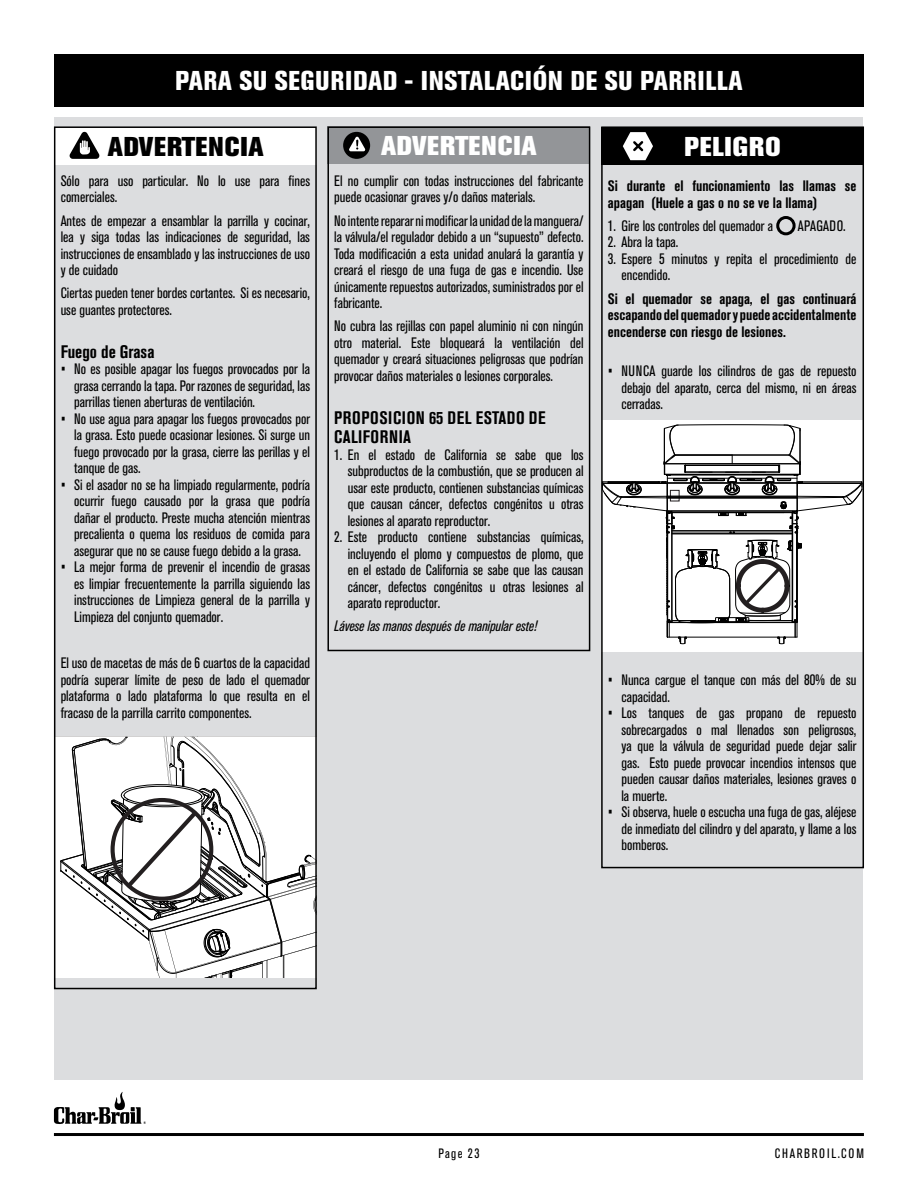
<style>
.page{position:relative;width:918px;height:1188px;background:#fff}
.page>*{position:absolute;margin:0;border:0;box-sizing:border-box;transform-origin:0 0}
.t1{font:800 condensed 27px "Akzidenz Grotesk BQ";letter-spacing:.02em;color:#fff}
.t2{font:800 27px "Akzidenz Grotesk BQ";letter-spacing:.03em;color:#fff}
.t3{font:800 27px "Akzidenz Grotesk BQ";letter-spacing:.02em;color:#000}
.Title_Bold_12pt{font:700 condensed 18px/19.5px "Akzidenz Grotesk BQ";letter-spacing:.02em;color:#000}
.Title_Bold_12pt-2{font:700 condensed 18px "Akzidenz Grotesk BQ";color:#000}
.Regular_10pt{font:condensed 15px/16.5px "Akzidenz Grotesk BQ";color:#000;text-align:justify}
.Bolt_10pt{font:700 condensed 15px/16.5px "Akzidenz Grotesk BQ";color:#000}
.Regular_10pt-2{font:italic condensed 15px "Akzidenz Grotesk BQ";color:#000}
.Regular_10pt-3{font:condensed 15px "Akzidenz Grotesk BQ";letter-spacing:.02em;color:#000}
.t4{font:condensed 13.5px "Akzidenz Grotesk BQ";letter-spacing:.12em;color:#000}
</style>
<div class="page">
<hr style="left:54px;top:1133px;width:810px;height:3px;background:#000">
<svg style="left:54px;top:1092px;width:92px;height:32px"></svg>
<div style="left:54px;top:54px;width:810px;height:52px;background:#000"></div>
<div style="left:55px;top:117px;width:808px;height:963px;background:#dcdddf"></div>
<div style="left:55px;top:127px;width:262px;height:38px;background:#fff"></div>
<div style="left:328px;top:126px;width:262px;height:38px;background:#939598"></div>
<div style="left:601px;top:127px;width:263px;height:38px;background:#000"></div>
<svg style="left:69px;top:132px;width:31px;height:27px"></svg>
<div style="left:343px;top:132px;width:27px;height:27px;background:#000;border-radius:50%"></div>
<svg style="left:349px;top:137px;width:16px;height:14px"></svg>
<svg style="left:623px;top:132px;width:30px;height:28px"></svg>
<hr style="left:55px;top:737px;width:262px;height:1px;background:#fff">
<hr style="left:55px;top:979px;width:262px;height:1px;background:#fff">
<svg style="left:60px;top:737px;width:254px;height:241px;background:#dedede"></svg>
<div style="left:601px;top:420px;width:262px;height:231px;background:#fff"></div>
<svg style="left:604px;top:424px;width:257px;height:220px"></svg>
<div style="left:776px;top:216px;width:20px;height:19px;border:3px solid #000;border-radius:50%"></div>
<div style="left:54px;top:126px;width:263px;height:863px;border:2px solid #000"></div>
<div style="left:327px;top:126px;width:263px;height:525px;border:2px solid #000"></div>
<div style="left:601px;top:126px;width:263px;height:742px;border:2px solid #000"></div>
<p class="t1" style="left:175px;top:65px;width:569px">PARA SU SEGURIDAD - INSTALACIÓN DE SU PARRILLA</p>
<p class="t3" style="left:108px;top:131px;width:157px">ADVERTENCIA</p>
<p class="t2" style="left:381px;top:130px;width:157px">ADVERTENCIA</p>
<p class="t2" style="left:685px;top:131px;width:98px">PELIGRO</p>
<p class="Regular_10pt" style="left:61px;top:173px;width:251px">Sólo para uso particular. No lo use para fines comerciales.</p>
<p class="Regular_10pt" style="left:61px;top:212px;width:251px">Antes de empezar a ensamblar la parrilla y cocinar, lea y siga todas las indicaciones de seguridad, las instrucciones de ensamblado y las instrucciones de uso y de cuidado</p>
<p class="Regular_10pt" style="left:61px;top:285px;width:251px">Ciertas pueden tener bordes cortantes. Si es necesario, use guantes protectores.</p>
<p class="Title_Bold_12pt-2" style="left:61px;top:341px;width:95px">Fuego de Grasa</p>
<p class="Regular_10pt" style="left:74px;top:361px;width:237px;text-indent:-14px">• No es posible apagar los fuegos provocados por la grasa cerrando la tapa. Por razones de seguridad, las parrillas tienen aberturas de ventilación.</p>
<p class="Regular_10pt" style="left:74px;top:410px;width:237px;text-indent:-14px">• No use agua para apagar los fuegos provocados por la grasa. Esto puede ocasionar lesiones. Si surge un fuego provocado por la grasa, cierre las perillas y el tanque de gas.</p>
<p class="Regular_10pt" style="left:74px;top:476px;width:237px;text-indent:-14px">• Si el asador no se ha limpiado regularmente, podría ocurrir fuego causado por la grasa que podría dañar el producto. Preste mucha atención mientras precalienta o quema los residuos de comida para asegurar que no se cause fuego debido a la grasa.</p>
<p class="Regular_10pt" style="left:74px;top:559px;width:237px;text-indent:-14px">• La mejor forma de prevenir el incendio de grasas es limpiar frecuentemente la parrilla siguiendo las instrucciones de Limpieza general de la parrilla y Limpieza del conjunto quemador.</p>
<p class="Regular_10pt" style="left:61px;top:655px;width:251px">El uso de macetas de más de 6 cuartos de la capacidad podría superar límite de peso de lado el quemador plataforma o lado plataforma lo que resulta en el fracaso de la parrilla carrito componentes.</p>
<p class="Regular_10pt" style="left:334px;top:173px;width:251px">El no cumplir con todas instrucciones del fabricante puede ocasionar graves y/o daños materials.</p>
<p class="Regular_10pt" style="left:334px;top:212px;width:251px">No intente reparar ni modificar la unidad de la manguera/ la válvula/el regulador debido a un “supuesto” defecto.<br>Toda modificación a esta unidad anulará la garantía y creará el riesgo de una fuga de gas e incendio. Use únicamente repuestos autorizados, suministrados por el fabricante.</p>
<p class="Regular_10pt" style="left:334px;top:318px;width:251px">No cubra las rejillas con papel aluminio ni con ningún otro material. Este bloqueará la ventilación del quemador y creará situaciones peligrosas que podrían provocar daños materiales o lesiones corporales.</p>
<p class="Title_Bold_12pt" style="left:334px;top:408px;width:213px">PROPOSICION 65 DEL ESTADO DE<br>CALIFORNIA</p>
<p class="Regular_10pt" style="left:348px;top:446px;width:237px;text-indent:-14px">1. En el estado de California se sabe que los subproductos de la combustión, que se producen al usar este producto, contienen substancias químicas que causan cáncer, defectos congénitos u otras lesiones al aparato reproductor.</p>
<p class="Regular_10pt" style="left:348px;top:529px;width:237px;text-indent:-14px">2. Este producto contiene substancias químicas, incluyendo el plomo y compuestos de plomo, que en el estado de California se sabe que las causan cáncer, defectos congénitos u otras lesiones al aparato reproductor.</p>
<p class="Regular_10pt-2" style="left:334px;top:618px;width:204px">Lávese las manos después de manipular este!</p>
<p class="Bolt_10pt" style="left:608px;top:178px;width:250px">Si durante el funcionamiento las llamas se apagan (Huele a gas o no se ve la llama)</p>
<p class="Regular_10pt" style="left:608px;top:218px;width:167px">1. Gire los controles del quemador a</p>
<p class="Regular_10pt-3" style="left:798px;top:217px;width:49px">APAGADO.</p>
<p class="Regular_10pt" style="left:608px;top:234px;width:72px">2. Abra la tapa.</p>
<p class="Regular_10pt" style="left:621px;top:251px;width:237px;text-indent:-14px">3. Espere 5 minutos y repita el procedimiento de encendido.</p>
<p class="Bolt_10pt" style="left:608px;top:290px;width:250px;text-align:justify">Si el quemador se apaga, el gas continuará escapando del quemador y puede accidentalmente encenderse con riesgo de lesiones.</p>
<p class="Regular_10pt" style="left:621px;top:363px;width:236px;text-indent:-14px">• NUNCA guarde los cilindros de gas de repuesto debajo del aparato, cerca del mismo, ni en áreas cerradas.</p>
<p class="Regular_10pt" style="left:621px;top:672px;width:237px;text-indent:-14px">• Nunca cargue el tanque con más del 80% de su capacidad.</p>
<p class="Regular_10pt" style="left:621px;top:705px;width:237px;text-indent:-14px">• Los tanques de gas propano de repuesto sobrecargados o mal llenados son peligrosos, ya que la válvula de seguridad puede dejar salir gas. Esto puede provocar incendios intensos que pueden causar daños materiales, lesiones graves o la muerte.</p>
<p class="Regular_10pt" style="left:621px;top:804px;width:237px;text-indent:-14px">• Si observa, huele o escucha una fuga de gas, aléjese de inmediato del cilindro y del aparato, y llame a los bomberos.</p>
<p class="t4" style="left:438px;top:1145px;width:43px">Page 23</p>
<p class="t4" style="left:775px;top:1145px;width:91px">CHARBROIL.COM</p>
</div>
